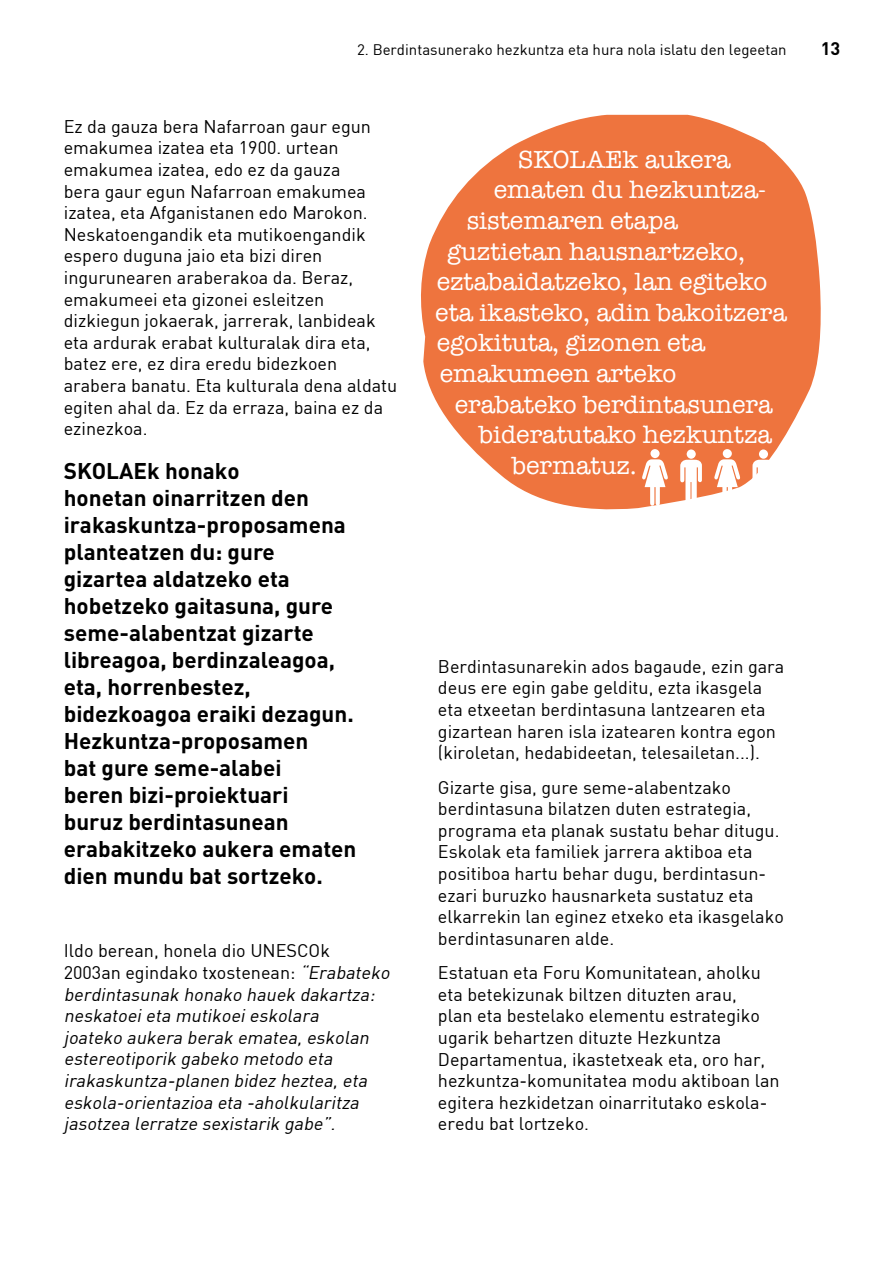
<style>
.page{position:relative;width:893px;height:1263px;background:#fff}
.page>*{position:absolute;margin:0;border:0;box-sizing:border-box;transform-origin:0 0}
.t1{font:25.5px "American Typewriter";color:#fff}
.t2{font:700 22.5px/27px "DIN";color:#000}
.t3{font:18px/21.6px "DIN";color:#000}
.t4{font:italic 18px/21.6px "DIN";color:#000}
.t5{font:700 18px "DIN";color:#000}
.t6{font:15px "DIN";color:#000}
.s1{font-style:normal}
</style>
<div class="page">
<svg style="left:421px;top:115px;width:400px;height:395px;fill:#ee743e"></svg>
<svg style="left:642px;top:449px;width:26px;height:57px"></svg>
<svg style="left:714px;top:449px;width:26px;height:57px"></svg>
<svg style="left:680px;top:449px;width:22px;height:57px"></svg>
<svg style="left:752px;top:449px;width:22px;height:57px"></svg>
<p class="t6" style="left:357px;top:41px;width:431px">2. Berdintasunerako hezkuntza eta hura nola islatu den legeetan</p>
<p class="t5" style="left:821px;top:37px;width:21px">13</p>
<p class="t3" style="left:64px;top:115px;width:335px">Ez da gauza bera Nafarroan gaur egun emakumea izatea eta 1900. urtean emakumea izatea, edo ez da gauza<br>bera gaur egun Nafarroan emakumea izatea, eta Afganistanen edo Marokon.<br>Neskatoengandik eta mutikoengandik espero duguna jaio eta bizi diren ingurunearen araberakoa da. Beraz, emakumeei eta gizonei esleitzen dizkiegun jokaerak, jarrerak, lanbideak eta ardurak erabat kulturalak dira eta, batez ere, ez dira eredu bidezkoen arabera banatu. Eta kulturala dena aldatu egiten ahal da. Ez da erraza, baina ez da ezinezkoa.</p>
<p class="t2" style="left:64px;top:457px;width:294px">SKOLAEk honako<br>honetan oinarritzen den irakaskuntza-proposamena planteatzen du: gure gizartea aldatzeko eta hobetzeko gaitasuna, gure seme-alabentzat gizarte libreagoa, berdinzaleagoa, eta, horrenbestez, bidezkoagoa eraiki dezagun.<br>Hezkuntza-proposamen<br>bat gure seme-alabei<br>beren bizi-proiektuari<br>buruz berdintasunean erabakitzeko aukera ematen dien mundu bat sortzeko.</p>
<p class="t4" style="left:64px;top:940px;width:331px"><span class="s1">Ildo berean, honela dio UNESCOk<br>2003an egindako txostenean:</span> “Erabateko berdintasunak honako hauek dakartza: neskatoeieta mutikoeieskolara<br>joateko aukera berak ematea,eskolan estereotiporik gabeko metodo eta irakaskuntza-planen bidez heztea,eta eskola-orientazioa eta -aholkularitza jasotzea lerratze sexistarik gabe”.</p>
<h1 class="t1" style="left:518px;top:140px;width:214px">SKOLAEk aukera</h1>
<h1 class="t1" style="left:494px;top:170px;width:274px">ematen du hezkuntza-</h1>
<h1 class="t1" style="left:467px;top:201px;width:213px">sistemaren etapa</h1>
<h1 class="t1" style="left:447px;top:232px;width:299px">guztietan hausnartzeko,</h1>
<h1 class="t1" style="left:437px;top:262px;width:332px">eztabaidatzeko, lan egiteko</h1>
<h1 class="t1" style="left:435px;top:293px;width:353px">eta ikasteko, adin bakoitzera</h1>
<h1 class="t1" style="left:437px;top:323px;width:270px">egokituta, gizonen eta</h1>
<h1 class="t1" style="left:440px;top:354px;width:238px">emakumeen arteko</h1>
<h1 class="t1" style="left:455px;top:385px;width:319px">erabateko berdintasunera</h1>
<h1 class="t1" style="left:479px;top:415px;width:295px">bideratutako hezkuntza</h1>
<h1 class="t1" style="left:512px;top:446px;width:127px">bermatuz.</h1>
<p class="t3" style="left:438px;top:655px;width:348px">Berdintasunarekin ados bagaude, ezin gara deus ere egin gabe gelditu, ezta ikasgela eta etxeetan berdintasuna lantzearen eta gizartean haren isla izatearen kontra egon (kiroletan, hedabideetan, telesailetan...).</p>
<p class="t3" style="left:438px;top:776px;width:347px">Gizarte gisa, gure seme-alabentzako berdintasuna bilatzen duten estrategia, programa eta planak sustatu behar ditugu.<br>Eskolak eta familiek jarrera aktiboa eta positiboa hartu behar dugu, berdintasun&shy;ezari buruzko hausnarketa sustatuz eta elkarrekin lan eginez etxeko eta ikasgelako berdintasunaren alde.</p>
<p class="t3" style="left:438px;top:961px;width:343px">Estatuan eta Foru Komunitatean, aholku eta betekizunak biltzen dituzten arau,<br>plan eta bestelako elementu estrategiko ugarik behartzen dituzte Hezkuntza Departamentua, ikastetxeak eta, oro har, hezkuntza-komunitatea modu aktiboan lan egitera hezkidetzan oinarritutako eskola&shy;eredu bat lortzeko.</p>
</div>
